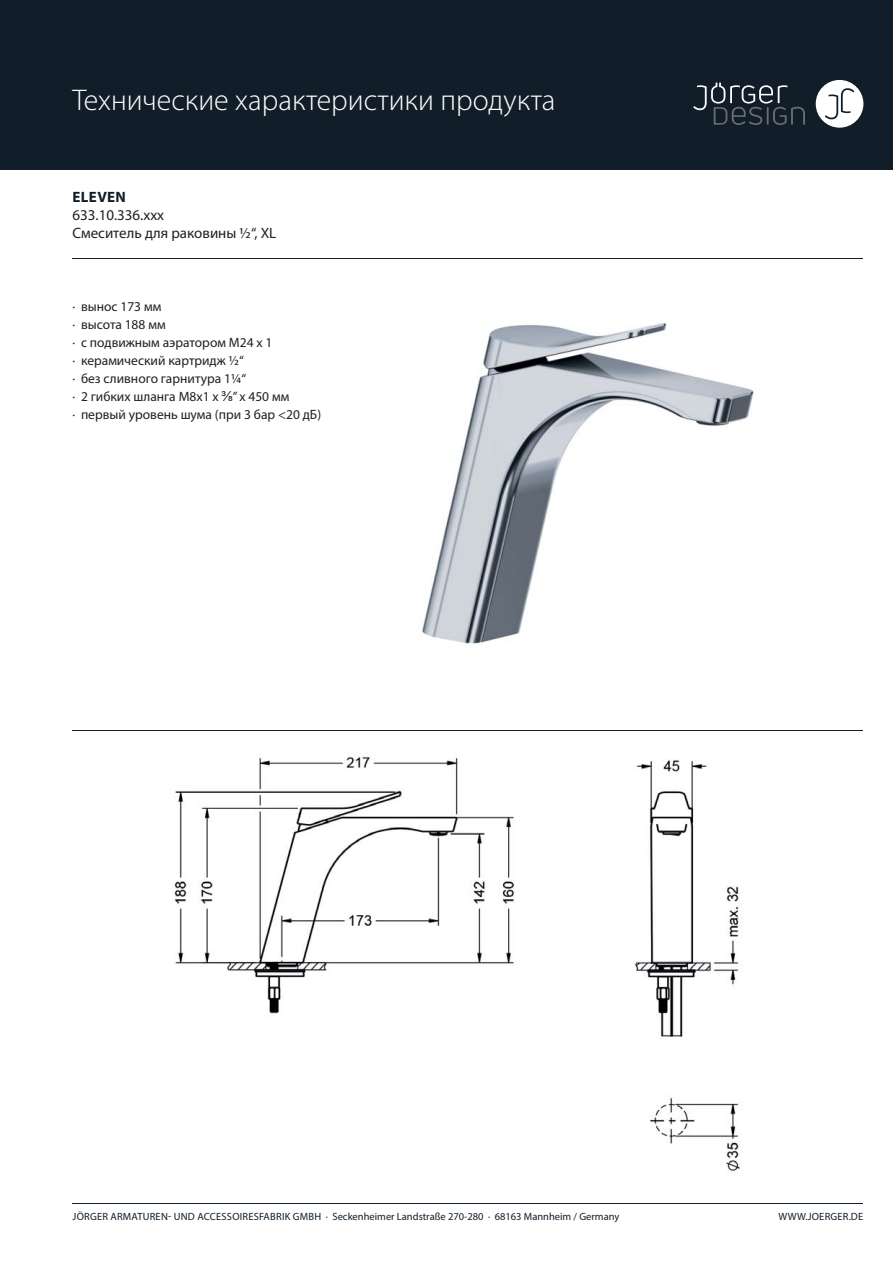
<style>
.page{position:relative;width:893px;height:1263px;background:#fff}
.page>*{position:absolute;margin:0;border:0;box-sizing:border-box;transform-origin:0 0}
.t1{font:300 30px "Myriad Pro";color:#fff}
.t2{font:15px "Myriad Pro";color:#231f20}
.t3{font:700 15px "Myriad Pro";letter-spacing:.02em;color:#111e29}
.t4{font:13.5px/18px "Myriad Pro";color:#231f20}
.t5{font:10.5px "Myriad Pro";letter-spacing:.005em;color:#111e29}
.s1{font-family:"Arial"}
</style>
<div class="page">
<div style="left:0;top:0;width:893px;height:169px;background:#111e29"></div>
<div style="left:816px;top:80px;width:47px;height:48px;background:#fff;border-radius:50%"></div>
<svg style="left:825px;top:88px;width:29px;height:31px"></svg>
<svg style="left:693px;top:83px;width:112px;height:42px"></svg>
<hr style="left:72px;top:1203px;width:791px;height:1px;background:#111e29">
<img style="left:418px;top:323px;width:336px;height:321px">
<hr style="left:72px;top:258px;width:791px;height:1px;background:#111e29">
<hr style="left:72px;top:730px;width:791px;height:1px;background:#111e29">
<img style="left:174px;top:756px;width:566px;height:416px">
<h1 class="t1" style="left:72px;top:89px;width:484px">Технические характеристики продукта</h1>
<p class="t3" style="left:73px;top:191px;width:55px">ELEVEN</p>
<p class="t2" style="left:72px;top:210px;width:93px">633.10.336.xxx</p>
<p class="t2" style="left:72px;top:227px;width:205px">Смеситель для раковины ½“, XL</p>
<p class="t4" style="left:72px;top:299px;width:250px">· вынос 173 мм<br>· высота 188 мм<br>· с подвижным аэратором М24 x 1<br>· керамический картридж ½“<br>· без сливного гарнитура 1¼“<br>· 2 гибких шланга M8x1 x <span class="s1">⅜</span>” x 450 мм<br>· первый уровень шума (при 3 бар &lt;20 дБ)</p>
<p class="t5" style="left:73px;top:1213px;width:548px">JÖRGER ARMATUREN- UND ACCESSOIRESFABRIK GMBH · Seckenheimer Landstraße 270-280 · 68163 Mannheim / Germany</p>
<p class="t5" style="left:778px;top:1213px;width:86px">WWW.JOERGER.DE</p>
</div>
